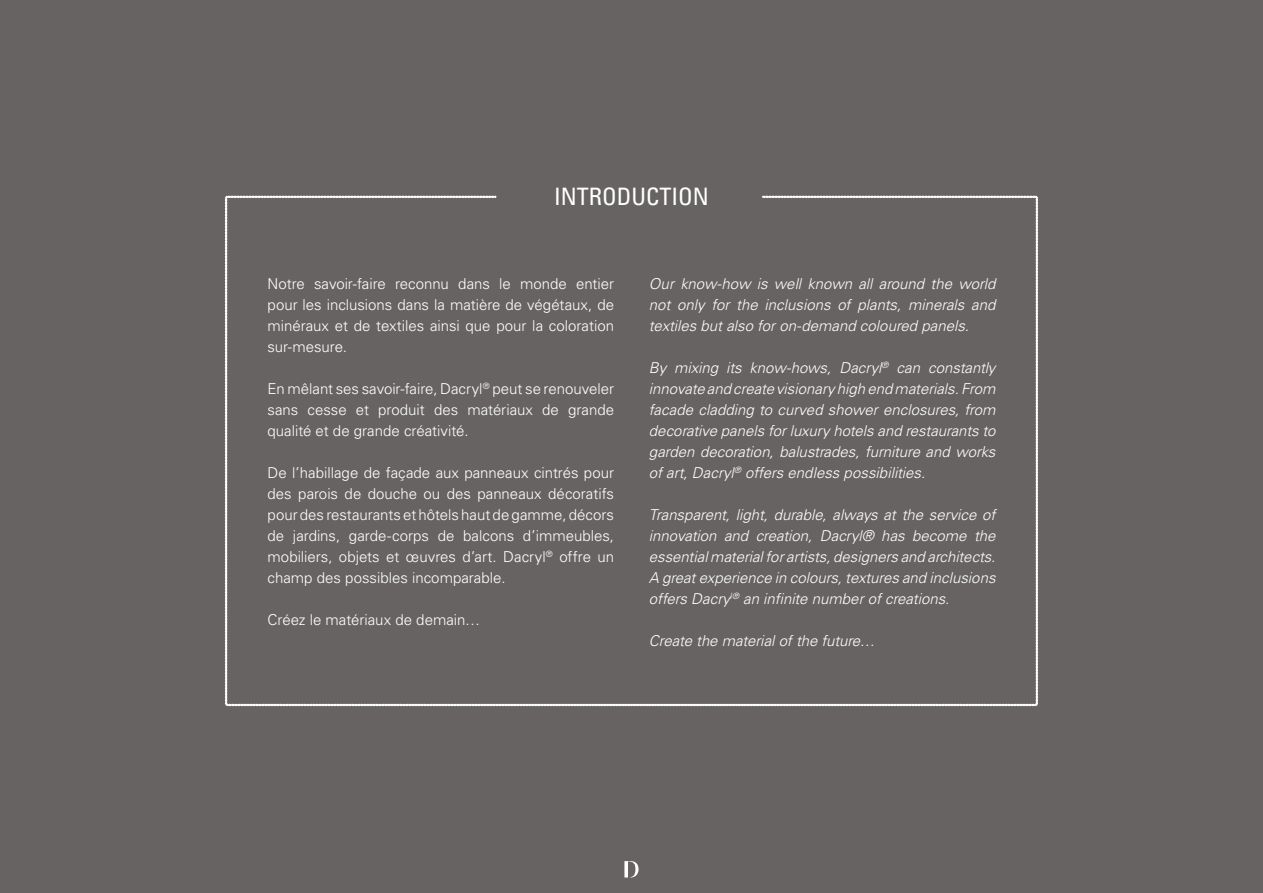
<style>
.page{position:relative;width:1263px;height:893px;background:#fff}
.page>*{position:absolute;margin:0;border:0;box-sizing:border-box;transform-origin:0 0}
.Titres{font:condensed 24px "Univers LT Std";color:#fff}
.Texte_-_en{font:italic 300 15px/21px "Univers LT Std";color:#fff;text-align:justify}
.Texte_-_fr{font:300 15px/21px "Univers LT Std";color:#fff;text-align:justify}
</style>
<div class="page">
<div style="left:0;top:0;width:1262px;height:893px;background:#676363"></div>
<hr style="left:1262px;top:0;width:1px;height:893px;background:#676363">
<svg style="left:624px;top:861px;width:14px;height:16px"></svg>
<svg style="left:225px;top:196px;width:813px;height:510px"></svg>
<p class="Titres" style="left:554px;top:181px;width:156px">INTRODUCTION</p>
<p class="Texte_-_fr" style="left:268px;top:273px;width:348px">Notre savoir-faire reconnu dans le monde entier pour les inclusions dans la matière de végétaux, de minéraux et de textiles ainsi que pour la coloration sur-mesure.</p>
<p class="Texte_-_fr" style="left:268px;top:378px;width:348px">En mêlant ses savoir-faire, Dacryl<sup>®</sup> peut se renouveler sans cesse et produit des matériaux de grande qualité et de grande créativité.</p>
<p class="Texte_-_fr" style="left:268px;top:462px;width:348px">De l’habillage de façade aux panneaux cintrés pour des parois de douche ou des panneaux décoratifs pour des restaurants et hôtels haut de gamme, décors de jardins, garde-corps de balcons d’immeubles, mobiliers, objets et œuvres d’art. Dacryl<sup>®</sup> offre un champ des possibles incomparable.</p>
<p class="Texte_-_fr" style="left:268px;top:609px;width:214px">Créez le matériaux de demain…</p>
<p class="Texte_-_en" style="left:649px;top:273px;width:348px">Our know-how is well known all around the world not only for the inclusions of plants, minerals and textiles but also for on-demand coloured panels.</p>
<p class="Texte_-_en" style="left:649px;top:357px;width:348px">By mixing its know-hows, Dacryl<sup>®</sup> can constantly innovate and create visionary high end materials. From facade cladding to curved shower enclosures, from decorative panels for luxury hotels and restaurants to garden decoration, balustrades, furniture and works of art, Dacryl<sup>®</sup> offers endless possibilities.</p>
<p class="Texte_-_en" style="left:649px;top:504px;width:348px">Transparent, light, durable, always at the service of innovation and creation, Dacryl® has become the essential material for artists, designers and architects.</p>
<p class="Texte_-_en" style="left:649px;top:567px;width:348px">A great experience in colours, textures and inclusions offers Dacry<sup>l®</sup> an infinite number of creations.</p>
<p class="Texte_-_en" style="left:649px;top:630px;width:227px">Create the material of the future…</p>
</div>
